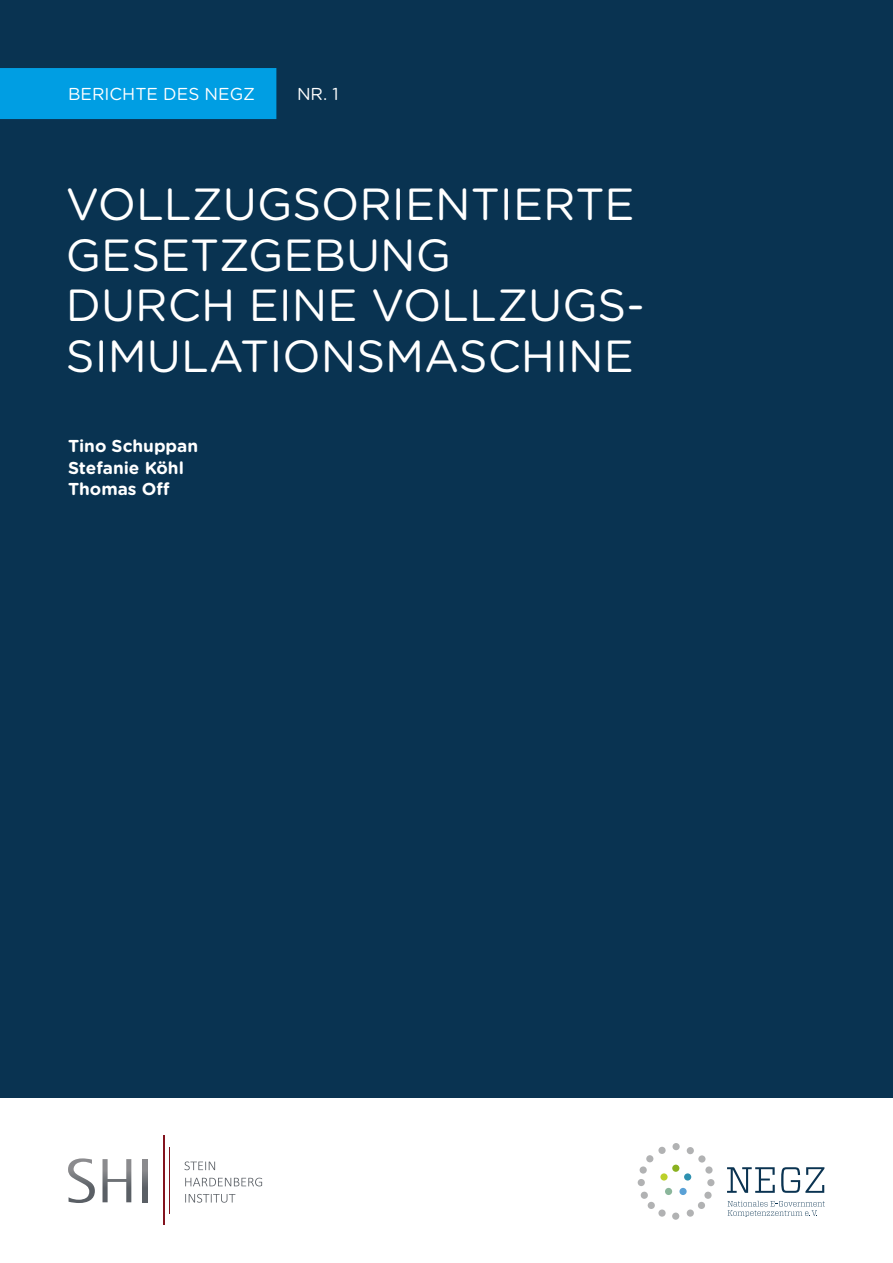
<style>
.page{position:relative;width:893px;height:1263px;background:#fff}
.page>*{position:absolute;margin:0;border:0;box-sizing:border-box;transform-origin:0 0}
.t1{font:45px/50.7px "Gotham Rounded";color:#fff}
.t2{font:700 17.25px/21.8px "Gotham Rounded";color:#fff}
.t3{font:17.25px "Gotham Rounded";color:#fff}
</style>
<div class="page">
<div style="left:0;top:0;width:893px;height:1097px;background:#093351"></div>
<svg style="left:728px;top:1201px;width:97px;height:16px"></svg>
<div style="left:672px;top:1212px;width:7px;height:8px;background:#b1b2b3;border-radius:50%"></div>
<div style="left:707px;top:1179px;width:7px;height:7px;background:#b1b2b3;border-radius:50%"></div>
<div style="left:672px;top:1143px;width:8px;height:7px;background:#b1b2b3;border-radius:50%"></div>
<div style="left:646px;top:1155px;width:7px;height:7px;background:#b1b2b3;border-radius:50%"></div>
<div style="left:648px;top:1202px;width:7px;height:7px;background:#b1b2b3;border-radius:50%"></div>
<svg style="left:658px;top:1209px;width:8px;height:8px"></svg>
<svg style="left:687px;top:1209px;width:7px;height:8px"></svg>
<svg style="left:704px;top:1191px;width:8px;height:8px"></svg>
<svg style="left:641px;top:1191px;width:7px;height:8px"></svg>
<svg style="left:639px;top:1166px;width:8px;height:7px"></svg>
<svg style="left:658px;top:1146px;width:8px;height:8px"></svg>
<svg style="left:686px;top:1147px;width:8px;height:7px"></svg>
<svg style="left:705px;top:1166px;width:8px;height:7px"></svg>
<div style="left:698px;top:1202px;width:7px;height:7px;background:#b1b2b3;border-radius:50%"></div>
<div style="left:698px;top:1155px;width:7px;height:7px;background:#b1b2b3;border-radius:50%"></div>
<div style="left:638px;top:1179px;width:7px;height:7px;background:#b1b2b3;border-radius:50%"></div>
<div style="left:672px;top:1164px;width:7px;height:8px;background:#8ab120;border-radius:50%"></div>
<div style="left:660px;top:1173px;width:8px;height:7px;background:#bbd02b;border-radius:50%"></div>
<div style="left:679px;top:1188px;width:8px;height:7px;background:#5aa1d6;border-radius:50%"></div>
<div style="left:665px;top:1188px;width:7px;height:7px;background:#8bb69b;border-radius:50%"></div>
<div style="left:684px;top:1173px;width:7px;height:7px;background:#2e91b0;border-radius:50%"></div>
<svg style="left:727px;top:1167px;width:48px;height:26px"></svg>
<svg style="left:781px;top:1167px;width:43px;height:26px"></svg>
<div style="left:0;top:68px;width:276px;height:51px;background:#009ee3"></div>
<svg style="left:68px;top:1158px;width:27px;height:45px"></svg>
<svg style="left:102px;top:1159px;width:29px;height:43px"></svg>
<svg style="left:143px;top:1159px;width:5px;height:43px"></svg>
<svg style="left:184px;top:1161px;width:31px;height:9px"></svg>
<svg style="left:185px;top:1178px;width:77px;height:8px"></svg>
<svg style="left:185px;top:1194px;width:50px;height:8px"></svg>
<hr style="left:164px;top:1136px;width:1px;height:89px;background:#83131e">
<hr style="left:169px;top:1147px;width:1px;height:66px;background:#83131e">
<p class="t3" style="left:68px;top:83px;width:189px">BERICHTE DES NEGZ</p>
<p class="t3" style="left:297px;top:83px;width:43px">NR. 1</p>
<p class="t1" style="left:66px;top:177px;width:580px">VOLLZUGSORIENTIERTE<br>GESETZGEBUNG<br>DURCH EINE VOLLZUGS-<br>SIMULATIONSMASCHINE</p>
<p class="t2" style="left:68px;top:434px;width:132px">Tino Schuppan<br>Stefanie Köhl<br>Thomas Off</p>
</div>
